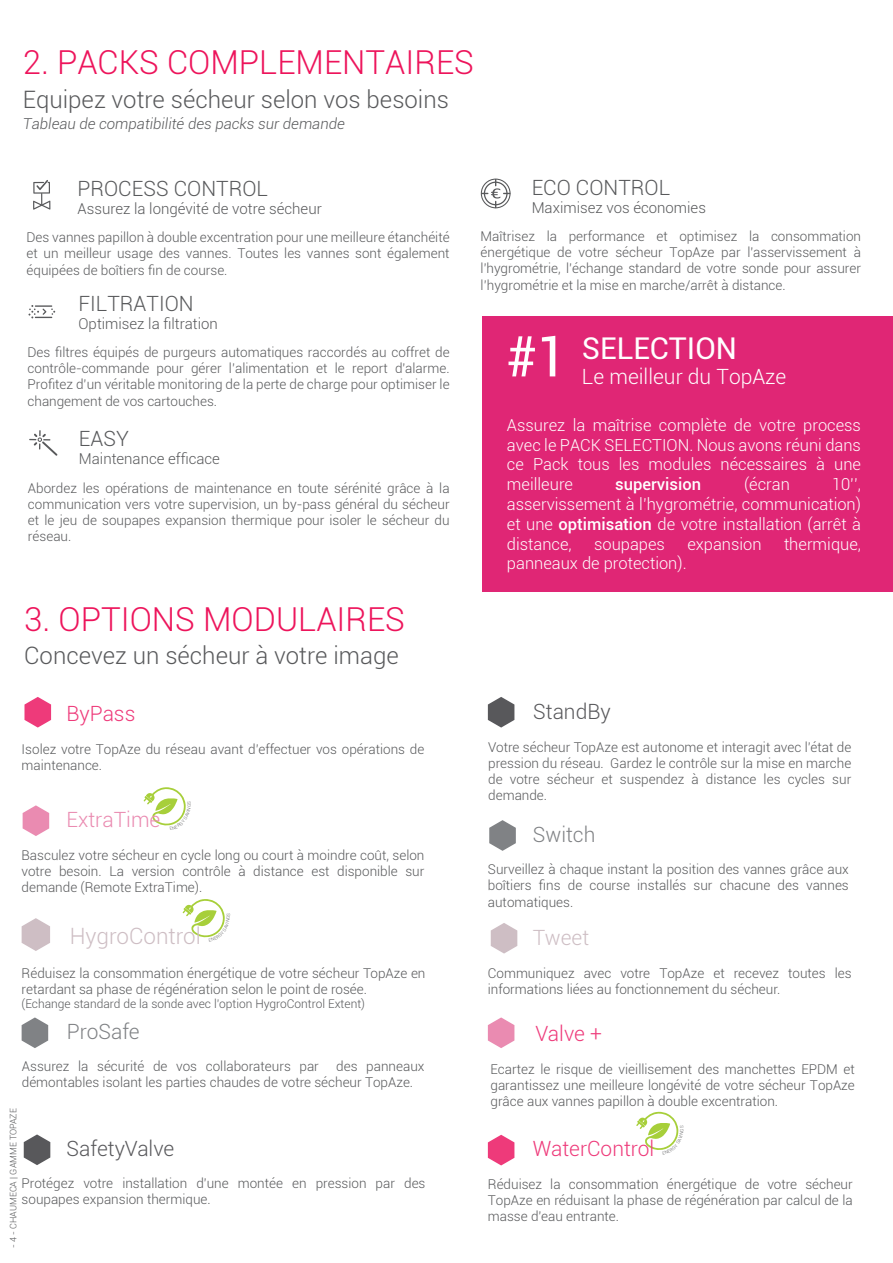
<style>
.page{position:relative;width:893px;height:1263px;background:#fff}
.page>*{position:absolute;margin:0;border:0;box-sizing:border-box;transform-origin:0 0}
.t1{font:300 33px "Roboto";color:#ed145b}
.t2{font:30px "Roboto";color:#fff}
.t3{font:300 24px "Roboto";color:#58595b}
.t4{font:300 22.5px "Roboto";color:#cebec4}
.t5{font:300 21px "Roboto";color:#58595b}
.t6{font:300 21px "Roboto";color:#ee3a7a}
.t7{font:300 21px "Roboto";color:#fff}
.t8{font:300 21px "Roboto";color:#58585b}
.t9{font:300 21px "Roboto";color:#808285}
.t10{font:300 21px "Roboto";color:#ea8bb1}
.t11{font:300 21px "Roboto";color:#cebec4}
.t12{font:300 16.5px/19.8px "Roboto";color:#fff;text-align:justify}
.t13{font:500 16.5px "Roboto";color:#fff}
.t14{font:300 15px "Roboto";color:#58595b}
.t15{font:italic 300 15px "Roboto";color:#58595b}
.t16{font:300 13.5px/16.2px "Roboto";color:#58595b;text-align:justify}
.t17{font:300 12px "Roboto";color:#58595b}
.t18{font:300 9px "Roboto";color:#58595b}
.s1{font-stretch:condensed;font-size:56.4px}
.s2{font-weight:500}
</style>
<div class="page">
<svg style="left:33px;top:180px;width:17px;height:30px"></svg>
<div style="left:482px;top:316px;width:411px;height:275px;background:#e02675"></div>
<svg style="left:29px;top:305px;width:26px;height:13px"></svg>
<svg style="left:29px;top:430px;width:28px;height:26px"></svg>
<svg style="left:481px;top:179px;width:30px;height:29px"></svg>
<svg style="left:22px;top:918px;width:28px;height:33px"></svg>
<svg style="left:488px;top:1135px;width:26px;height:30px"></svg>
<svg style="left:22px;top:1017px;width:26px;height:31px"></svg>
<svg style="left:488px;top:697px;width:26px;height:30px"></svg>
<svg style="left:488px;top:1017px;width:26px;height:31px"></svg>
<svg style="left:491px;top:923px;width:26px;height:30px"></svg>
<svg style="left:24px;top:1134px;width:26px;height:31px"></svg>
<svg style="left:489px;top:820px;width:27px;height:31px"></svg>
<svg style="left:23px;top:805px;width:26px;height:31px"></svg>
<svg style="left:25px;top:697px;width:26px;height:30px"></svg>
<svg style="left:183px;top:899px;width:42px;height:39px"></svg>
<svg style="left:636px;top:1112px;width:43px;height:38px"></svg>
<svg style="left:144px;top:787px;width:42px;height:39px"></svg>
<h1 class="t1" style="left:23px;top:40px;width:453px">2. PACKS COMPLEMENTAIRES</h1>
<h3 class="t3" style="left:23px;top:82px;width:428px">Equipez votre sécheur selon vos besoins</h3>
<p class="t15" style="left:23px;top:113px;width:323px">Tableau de compatibilité des packs sur demande</p>
<h3 class="t5" style="left:78px;top:174px;width:192px">PROCESS CONTROL</h3>
<p class="t14" style="left:78px;top:198px;width:246px">Assurez la longévité de votre sécheur</p>
<p class="t16" style="left:27px;top:229px;width:425px">Des vannes papillon à double excentration pour une meilleure étanchéité et un meilleur usage des vannes. Toutes les vannes sont également équipées de boîtiers fin de course.</p>
<h3 class="t5" style="left:79px;top:289px;width:117px">FILTRATION</h3>
<p class="t14" style="left:79px;top:313px;width:141px">Optimisez la filtration</p>
<p class="t16" style="left:28px;top:344px;width:424px">Des filtres équipés de purgeurs automatiques raccordés au coffret de contrôle-commande pour gérer l’alimentation et le report d'alarme.<br>Profitez d’un véritable monitoring de la perte de charge pour optimiser le changement de vos cartouches.</p>
<h3 class="t5" style="left:79px;top:424px;width:52px">EASY</h3>
<p class="t14" style="left:79px;top:448px;width:143px">Maintenance efficace</p>
<p class="t16" style="left:28px;top:479px;width:423px">Abordez les opérations de maintenance en toute sérénité grâce à la communication vers votre supervision, un by-pass général du sécheur et le jeu de soupapes expansion thermique pour isoler le sécheur du réseau.</p>
<h1 class="t1" style="left:24px;top:596px;width:382px">3. OPTIONS MODULAIRES</h1>
<h3 class="t3" style="left:24px;top:639px;width:376px">Concevez un sécheur à votre image</h3>
<h3 class="t6" style="left:67px;top:699px;width:70px">ByPass</h3>
<p class="t16" style="left:22px;top:740px;width:404px">Isolez votre TopAze du réseau avant d’effectuer vos opérations de maintenance.</p>
<h3 class="t10" style="left:67px;top:805px;width:95px">ExtraTime</h3>
<p class="t16" style="left:22px;top:846px;width:404px">Basculez votre sécheur en cycle long ou court à moindre coût, selon votre besoin. La version contrôle à distance est disponible sur demande (Remote ExtraTime).</p>
<h3 class="t4" style="left:70px;top:920px;width:133px">HygroControl</h3>
<p class="t16" style="left:22px;top:964px;width:405px">Réduisez la consommation énergétique de votre sécheur TopAze en retardant sa phase de régénération selon le point de rosée.</p>
<p class="t17" style="left:22px;top:996px;width:345px">(Echange standard de la sonde avec l’option HygroControl Extent)</p>
<h3 class="t9" style="left:67px;top:1017px;width:74px">ProSafe</h3>
<p class="t16" style="left:22px;top:1058px;width:299px">Assurez la sécurité de vos collaborateurs par</p>
<p class="t16" style="left:22px;top:1058px;width:404px;text-indent:314px">des panneaux démontables isolant les parties chaudes de votre sécheur TopAze.</p>
<p class="t18" style="left:7px;top:1248px;width:141px;rotate:-90deg">- 4 - CHAUMECA | GAMME TOPAZE</p>
<h3 class="t8" style="left:67px;top:1134px;width:109px">SafetyValve</h3>
<p class="t16" style="left:22px;top:1175px;width:405px">Protégez votre installation d'une montée en pression par des soupapes expansion thermique.</p>
<h3 class="t5" style="left:532px;top:173px;width:140px">ECO CONTROL</h3>
<p class="t14" style="left:532px;top:197px;width:176px">Maximisez vos économies</p>
<p class="t16" style="left:481px;top:228px;width:382px">Maîtrisez la performance et optimisez la consommation énergétique de votre sécheur TopAze par l'asservissement à l'hygrométrie, l’échange standard de votre sonde pour assurer l’hygrométrie et la mise en marche/arrêt à distance.</p>
<h2 class="t2" style="left:507px;top:327px;width:231px"><span class="s1">#1</span> SELECTION</h2>
<h3 class="t7" style="left:582px;top:362px;width:206px">Le meilleur du TopAze</h3>
<p class="t12" style="left:507px;top:414px;width:356px">Assurez la maîtrise complète de votre process avec le PACK SELECTION. Nous avons réuni dans ce Pack tous les modules nécessaires à une meilleure</p>
<p class="t13" style="left:615px;top:473px;width:87px">supervision</p>
<p class="t12" style="left:744px;top:474px;width:47px">(écran</p>
<p class="t12" style="left:507px;top:474px;width:356px;text-indent:325px">10’’, asservissement à l’hygrométrie, communication) et une <span class="s2">optimisation</span> de votre installation (arrêt à distance,</p>
<p class="t12" style="left:594px;top:533px;width:72px">soupapes</p>
<p class="t12" style="left:687px;top:533px;width:76px">expansion</p>
<p class="t12" style="left:784px;top:533px;width:79px">thermique,</p>
<p class="t12" style="left:507px;top:553px;width:181px">panneaux de protection).</p>
<h3 class="t8" style="left:533px;top:697px;width:79px">StandBy</h3>
<p class="t16" style="left:488px;top:738px;width:365px">Votre sécheur TopAze est autonome et interagit avec l’état de pression du réseau. Gardez le contrôle sur la mise en marche de votre sécheur et suspendez à distance les cycles sur demande.</p>
<h3 class="t9" style="left:533px;top:820px;width:64px">Switch</h3>
<p class="t16" style="left:488px;top:861px;width:362px">Surveillez à chaque instant la position des vannes grâce aux boîtiers fins de course installés sur chacune des vannes automatiques.</p>
<h3 class="t11" style="left:533px;top:923px;width:58px">Tweet</h3>
<p class="t16" style="left:488px;top:964px;width:365px">Communiquez avec votre TopAze et recevez toutes les informations liées au fonctionnement du sécheur.</p>
<h3 class="t6" style="left:535px;top:1019px;width:68px">Valve +</h3>
<p class="t16" style="left:490px;top:1060px;width:366px">Ecartez le risque de vieillisement des manchettes EPDM et garantissez une meilleure longévité de votre sécheur TopAze grâce aux vannes papillon à double excentration.</p>
<h3 class="t6" style="left:533px;top:1134px;width:123px">WaterControl</h3>
<p class="t16" style="left:488px;top:1175px;width:366px">Réduisez la consommation énergétique de votre sécheur TopAze en réduisant la phase de régénération par calcul de la masse d’eau entrante.</p>
</div>
